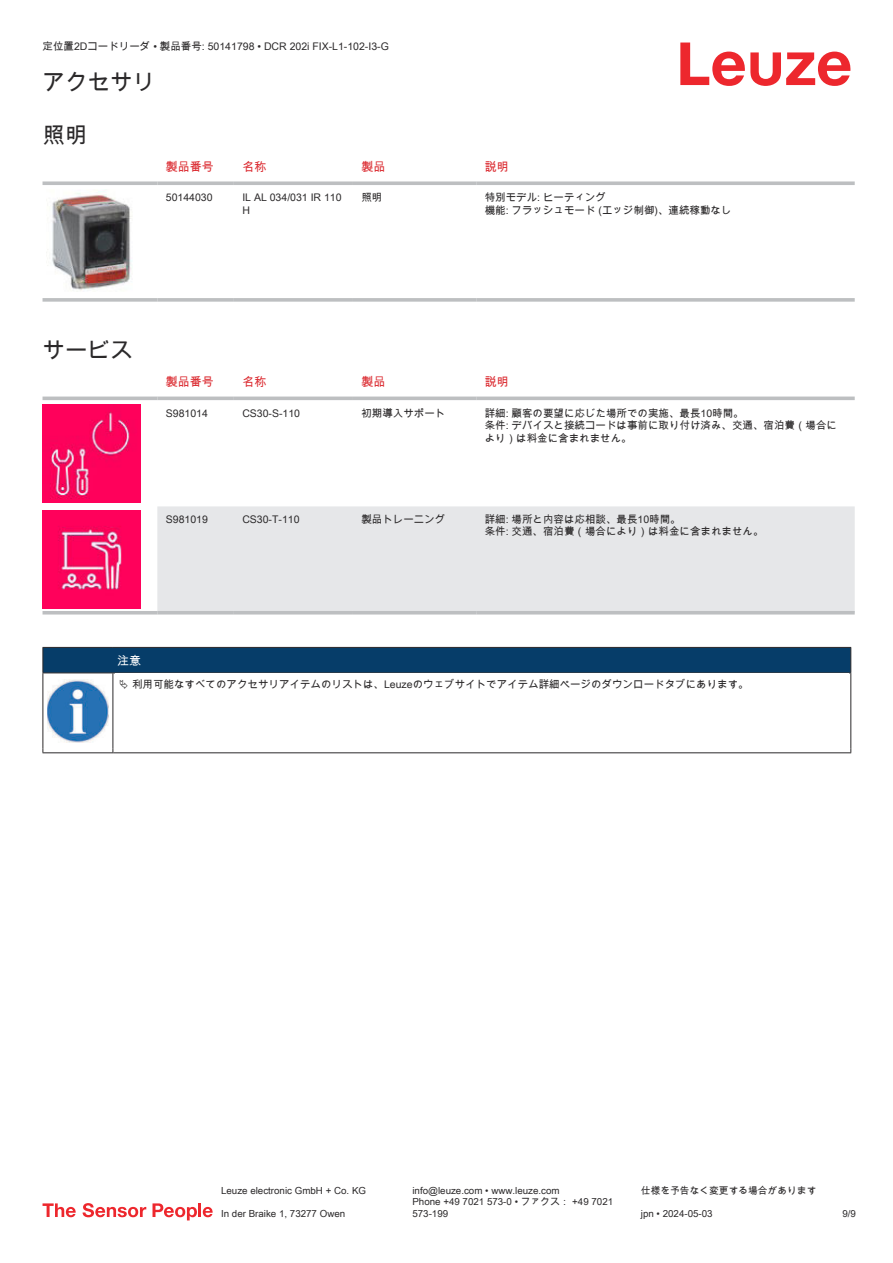
<style>
.page{position:relative;width:893px;height:1263px;background:#fff}
.page>*{position:absolute;margin:0;border:0;box-sizing:border-box;transform-origin:0 0}
.t1{font:22.5px "Arial Unicode MS";color:#2b292a}
.t2{font:12px "Arial Unicode MS";color:#db2a30}
.t3{font:12px "Arial Unicode MS";color:#fff}
.t4{font:10.5px/12.6px "Arial Unicode MS";color:#2b292a}
.t5{font:9.75px/11.7px "Arial Unicode MS";color:#2b292a}
</style>
<div class="page">
<svg style="left:680px;top:43px;width:170px;height:43px"></svg>
<svg style="left:43px;top:181px;width:114px;height:4px"></svg>
<svg style="left:157px;top:181px;width:77px;height:4px"></svg>
<svg style="left:234px;top:181px;width:119px;height:4px"></svg>
<svg style="left:353px;top:181px;width:123px;height:4px"></svg>
<svg style="left:476px;top:181px;width:379px;height:4px;background:#c4c6c8"></svg>
<svg style="left:43px;top:298px;width:114px;height:4px"></svg>
<svg style="left:157px;top:298px;width:77px;height:4px"></svg>
<svg style="left:234px;top:298px;width:119px;height:4px"></svg>
<svg style="left:353px;top:298px;width:123px;height:4px"></svg>
<svg style="left:476px;top:298px;width:379px;height:4px;background:#c3c5c7"></svg>
<img style="left:52px;top:189px;width:80px;height:102px">
<svg style="left:43px;top:396px;width:812px;height:219px"></svg>
<div style="left:157px;top:506px;width:698px;height:105px;background:#e6e7e9"></div>
<hr style="left:43px;top:397px;width:114px;height:3px;background:#bdbfc1">
<hr style="left:157px;top:397px;width:77px;height:3px;background:#bdbfc1">
<hr style="left:234px;top:397px;width:119px;height:3px;background:#bdbfc1">
<hr style="left:353px;top:397px;width:123px;height:3px;background:#bdbfc1">
<hr style="left:476px;top:397px;width:379px;height:3px;background:#bdbfc1">
<hr style="left:43px;top:611px;width:114px;height:3px;background:#bdbfc1">
<hr style="left:157px;top:611px;width:77px;height:3px;background:#bdbfc1">
<hr style="left:234px;top:611px;width:119px;height:3px;background:#bdbfc1">
<hr style="left:353px;top:611px;width:123px;height:3px;background:#bdbfc1">
<hr style="left:476px;top:611px;width:379px;height:3px;background:#bdbfc1">
<img style="left:43px;top:404px;width:97px;height:98px">
<img style="left:43px;top:511px;width:97px;height:97px">
<div style="left:43px;top:647px;width:808px;height:26px;background:#063d69"></div>
<hr style="left:113px;top:672px;width:738px;height:1px;background:#2b292a">
<hr style="left:43px;top:673px;width:1px;height:75px;background:#2b292a">
<hr style="left:113px;top:673px;width:1px;height:75px;background:#2b292a">
<hr style="left:850px;top:673px;width:1px;height:75px;background:#2b292a">
<hr style="left:43px;top:752px;width:70px;height:1px;background:#2b292a">
<hr style="left:113px;top:752px;width:738px;height:1px;background:#2b292a">
<img style="left:47px;top:679px;width:61px;height:63px">
<svg style="left:43px;top:1203px;width:33px;height:14px"></svg>
<svg style="left:83px;top:1203px;width:63px;height:14px"></svg>
<svg style="left:153px;top:1203px;width:44px;height:17px"></svg>
<hr style="left:198px;top:1203px;width:3px;height:14px;background:#ed272d">
<svg style="left:203px;top:1207px;width:10px;height:10px"></svg>
<p class="t4" style="left:43px;top:40px;width:348px">定位置2Dコードリーダ • 製品番号: 50141798 • DCR 202i FIX-L1-102-I3-G</p>
<h1 class="t1" style="left:43px;top:66px;width:114px">アクセサリ</h1>
<h1 class="t1" style="left:43px;top:119px;width:46px">照明</h1>
<p class="t2" style="left:166px;top:158px;width:49px">製品番号</p>
<p class="t2" style="left:242px;top:158px;width:25px">名称</p>
<p class="t2" style="left:361px;top:158px;width:25px">製品</p>
<p class="t2" style="left:485px;top:158px;width:25px">説明</p>
<p class="t4" style="left:166px;top:191px;width:48px">50144030</p>
<p class="t4" style="left:242px;top:191px;width:101px">IL AL 034/031 IR 110<br>H</p>
<p class="t4" style="left:361px;top:191px;width:22px">照明</p>
<p class="t4" style="left:485px;top:191px;width:248px">特別モデル: ヒーティング<br>機能: フラッシュモード (エッジ制御)、連続稼動なし</p>
<h1 class="t1" style="left:43px;top:334px;width:91px">サービス</h1>
<p class="t2" style="left:166px;top:373px;width:49px">製品番号</p>
<p class="t2" style="left:242px;top:373px;width:25px">名称</p>
<p class="t2" style="left:361px;top:373px;width:25px">製品</p>
<p class="t2" style="left:485px;top:373px;width:25px">説明</p>
<p class="t4" style="left:166px;top:406px;width:44px">S981014</p>
<p class="t4" style="left:242px;top:406px;width:59px">CS30-S-110</p>
<p class="t4" style="left:361px;top:406px;width:85px">初期導入サポート</p>
<p class="t4" style="left:485px;top:406px;width:354px">詳細: 顧客の要望に応じた場所での実施、最長10時間。<br>条件: デバイスと接続コードは事前に取り付け済み、交通、宿泊費（場合により） は料金に含まれません。</p>
<p class="t4" style="left:166px;top:513px;width:44px">S981019</p>
<p class="t4" style="left:242px;top:513px;width:59px">CS30-T-110</p>
<p class="t4" style="left:361px;top:513px;width:85px">製品トレーニング</p>
<p class="t4" style="left:485px;top:513px;width:280px">詳細: 場所と内容は応相談、最長10時間。<br>条件: 交通、宿泊費（場合により）は料金に含まれません。</p>
<p class="t3" style="left:117px;top:652px;width:25px">注意</p>
<p class="t4" style="left:132px;top:677px;width:618px">利用可能なすべてのアクセサリアイテムのリストは、Leuzeのウェブサイトでアイテム詳細ページのダウンロードタブにあります。</p>
<p class="t5" style="left:221px;top:1184px;width:146px">Leuze electronic GmbH + Co. KG</p>
<p class="t5" style="left:412px;top:1184px;width:149px">info@leuze.com • www.leuze.com</p>
<p class="t5" style="left:641px;top:1184px;width:177px">仕様を予告なく変更する場合があります</p>
<p class="t5" style="left:221px;top:1207px;width:126px">In der Braike 1, 73277 Owen</p>
<p class="t5" style="left:412px;top:1196px;width:202px">Phone +49 7021 573-0 • ファクス： +49 7021<br>573-199</p>
<p class="t5" style="left:641px;top:1207px;width:73px">jpn • 2024-05-03</p>
<p class="t5" style="left:842px;top:1207px;width:15px">9/9</p>
</div>
